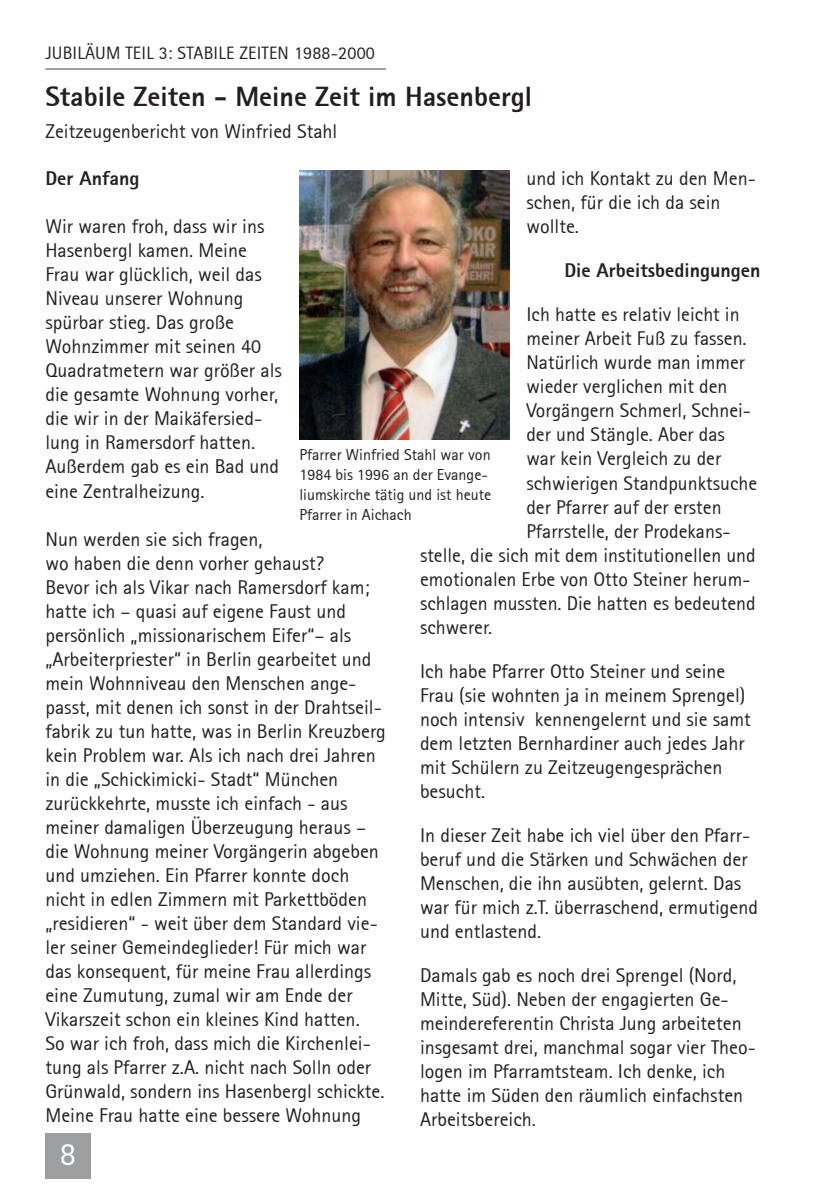
<style>
.page{position:relative;width:840px;height:1191px;background:#fff}
.page>*{position:absolute;margin:0;border:0;box-sizing:border-box;transform-origin:0 0}
.t1{font:32.4px "Rotis Sans Serif 55";color:#fff}
.t2{font:28px "Rotis Sans Serif Extra Bold 75";color:#231f20}
.t3{font:20px/24px "Rotis Sans Serif 55";color:#231f20}
.t4{font:20px "Rotis Sans Serif Extra Bold 75";color:#231f20}
.t5{font:18px "Rotis Sans Serif 55";letter-spacing:.01em;color:#231f20}
.t6{font:16px/20px "Rotis Sans Serif 55";color:#231f20}
</style>
<div class="page">
<hr style="left:45px;top:68px;width:341px;height:2px;background:#9d9fa1">
<div style="left:45px;top:1132px;width:46px;height:46px;background:#9d9fa1"></div>
<img style="left:299px;top:170px;width:210px;height:269px">
<p class="t5" style="left:45px;top:45px;width:331px">JUBILÄUM TEIL 3: STABILE ZEITEN 1988-2000</p>
<h2 class="t2" style="left:45px;top:86px;width:488px">Stabile Zeiten - Meine Zeit im Hasenbergl</h2>
<p class="t3" style="left:45px;top:121px;width:293px">Zeitzeugenbericht von Winfried Stahl</p>
<p class="t4" style="left:45px;top:171px;width:96px">Der Anfang</p>
<p class="t3" style="left:45px;top:216px;width:238px">Wir waren froh, dass wir ins<br>Hasenbergl kamen. Meine<br>Frau war glücklich, weil das<br>Niveau unserer Wohnung spürbar stieg. Das große<br>Wohnzimmer mit seinen 40<br>Quadratmetern war größer als die gesamte Wohnung vorher, die wir in der Maikäfersied&shy;lung in Ramersdorf hatten.<br>Außerdem gab es ein Bad und eine Zentralheizung.</p>
<p class="t3" style="left:45px;top:528px;width:342px">Nun werden sie sich fragen,<br>wo haben die denn vorher gehaust?<br>Bevor ich als Vikar nach Ramersdorf kam; hatte ich – quasi auf eigene Faust und persönlich „missionarischem Eifer“– als „Arbeiterpriester“ in Berlin gearbeitet und mein Wohnniveau den Menschen ange&shy;passt, mit denen ich sonst in der Drahtseil&shy;fabrik zu tun hatte, was in Berlin Kreuzberg kein Problem war. Als ich nach drei Jahren in die „Schickimicki- Stadt“ München zurückkehrte, musste ich einfach - aus meiner damaligen Überzeugung heraus – die Wohnung meiner Vorgängerin abgeben und umziehen. Ein Pfarrer konnte doch nicht in edlen Zimmern mit Parkettböden „residieren“ - weit über dem Standard vie&shy;ler seiner Gemeindeglieder! Für mich war das konsequent, für meine Frau allerdings eine Zumutung, zumal wir am Ende der Vikarszeit schon ein kleines Kind hatten.<br>So war ich froh, dass mich die Kirchenlei&shy;tung als Pfarrer z.A. nicht nach Solln oder Grünwald, sondern ins Hasenbergl schickte.<br>Meine Frau hatte eine bessere Wohnung</p>
<p class="t3" style="left:526px;top:168px;width:231px">und ich Kontakt zu den Men&shy;schen, für die ich da sein wollte.</p>
<p class="t4" style="left:564px;top:263px;width:197px">Die Arbeitsbedingungen</p>
<p class="t3" style="left:526px;top:304px;width:215px">Ich hatte es relativ leicht in</p>
<p class="t3" style="left:526px;top:328px;width:221px">meiner Arbeit Fuß zu fassen.</p>
<p class="t3" style="left:526px;top:352px;width:220px">Natürlich wurde man immer</p>
<p class="t3" style="left:526px;top:376px;width:202px">wieder verglichen mit den</p>
<p class="t3" style="left:526px;top:400px;width:226px">Vorgängern Schmerl, Schnei-</p>
<p class="t3" style="left:526px;top:424px;width:200px">der und Stängle. Aber das</p>
<p class="t3" style="left:526px;top:448px;width:196px">war kein Vergleich zu der</p>
<p class="t3" style="left:526px;top:472px;width:232px">schwierigen Standpunktsuche</p>
<p class="t3" style="left:526px;top:496px;width:196px">der Pfarrer auf der ersten</p>
<p class="t3" style="left:526px;top:520px;width:205px">Pfarrstelle, der Prodekans-</p>
<p class="t3" style="left:420px;top:544px;width:337px">stelle, die sich mit dem institutionellen und</p>
<p class="t3" style="left:420px;top:568px;width:332px">emotionalen Erbe von Otto Steiner herum-</p>
<p class="t3" style="left:420px;top:592px;width:337px">schlagen mussten. Die hatten es bedeutend</p>
<p class="t3" style="left:420px;top:616px;width:74px">schwerer.</p>
<p class="t3" style="left:420px;top:660px;width:332px">Ich habe Pfarrer Otto Steiner und seine Frau (sie wohnten ja in meinem Sprengel) noch intensiv kennengelernt und sie samt dem letzten Bernhardiner auch jedes Jahr mit Schülern zu Zeitzeugengesprächen besucht.</p>
<p class="t3" style="left:420px;top:824px;width:339px">In dieser Zeit habe ich viel über den Pfarr&shy;beruf und die Stärken und Schwächen der Menschen, die ihn ausübten, gelernt. Das war für mich z.T. überraschend, ermutigend und entlastend.</p>
<p class="t3" style="left:420px;top:964px;width:337px">Damals gab es noch drei Sprengel (Nord, Mitte, Süd). Neben der engagierten Ge&shy;meindereferentin Christa Jung arbeiteten insgesamt drei, manchmal sogar vier Theo&shy;logen im Pfarramtsteam. Ich denke, ich hatte im Süden den räumlich einfachsten Arbeitsbereich.</p>
<p class="t6" style="left:299px;top:446px;width:193px">Pfarrer Winfried Stahl war von<br>1984 bis 1996 an der Evange&shy;liumskirche tätig und ist heute<br>Pfarrer in Aichach</p>
<h1 class="t1" style="left:60px;top:1140px;width:18px">8</h1>
</div>
